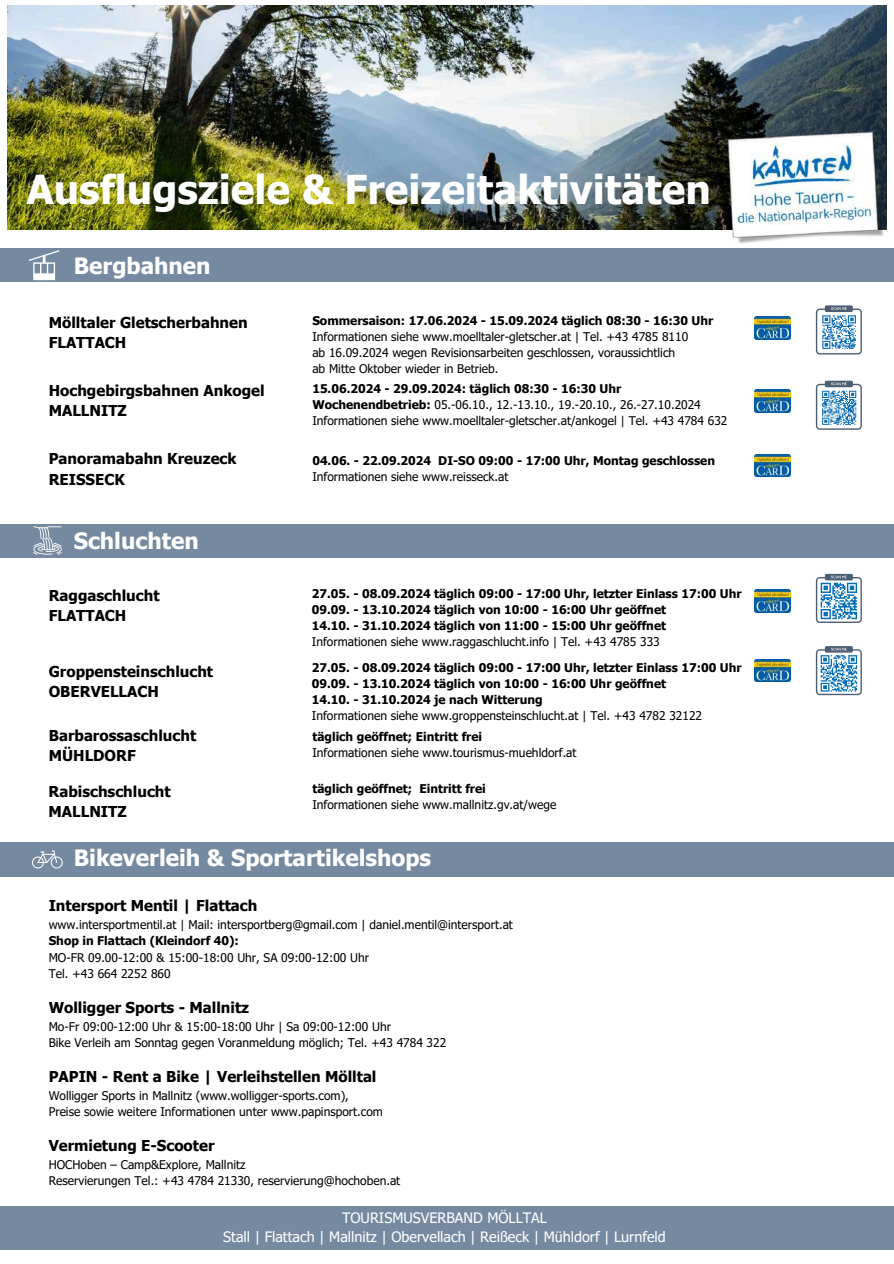
<style>
.page{position:relative;width:894px;height:1264px;background:#fff}
.page>*{position:absolute;margin:0;border:0;box-sizing:border-box;transform-origin:0 0}
.t1{font:700 39.75px "Tahoma";color:#fff}
.t2{font:700 22.5px "Tahoma";color:#fff}
.t3{font:700 15px/20.2px "Tahoma";color:#000}
.t4{font:14.4px/19.2px "Tahoma";color:#fff;text-align:center}
.t5{font:12px/16px "Tahoma";color:#000}
.t6{font:700 12px/16px "Tahoma";color:#000}
.s1{font-weight:700}
</style>
<div class="page">
<img style="left:7px;top:5px;width:879px;height:224px">
<img style="left:727px;top:132px;width:157px;height:112px">
<div style="left:0;top:1206px;width:893px;height:43px;background:#758aa0"></div>
<div style="left:824px;top:305px;width:28px;height:7px;background:#4c5e74;border-radius:2px"></div>
<svg style="left:815px;top:307px;width:46px;height:47px"></svg>
<div style="left:824px;top:380px;width:28px;height:7px;background:#4c5e74;border-radius:2px"></div>
<svg style="left:815px;top:382px;width:46px;height:48px"></svg>
<div style="left:0;top:248px;width:893px;height:34px;background:#758aa0"></div>
<svg style="left:29px;top:250px;width:30px;height:30px"></svg>
<img style="left:754px;top:317px;width:35px;height:22px">
<img style="left:754px;top:454px;width:35px;height:22px">
<img style="left:754px;top:389px;width:35px;height:23px">
<div style="left:0;top:523px;width:893px;height:34px;background:#758aa0"></div>
<svg style="left:33px;top:526px;width:28px;height:28px"></svg>
<div style="left:824px;top:574px;width:28px;height:6px;background:#4c5e74;border-radius:2px"></div>
<div style="left:824px;top:646px;width:28px;height:6px;background:#4c5e74;border-radius:2px"></div>
<img style="left:754px;top:590px;width:35px;height:22px">
<img style="left:754px;top:659px;width:35px;height:23px">
<div style="left:0;top:842px;width:893px;height:34px;background:#758aa0"></div>
<svg style="left:32px;top:850px;width:31px;height:19px"></svg>
<svg style="left:815px;top:575px;width:46px;height:48px"></svg>
<svg style="left:815px;top:648px;width:46px;height:47px"></svg>
<h1 class="t1" style="left:27px;top:165px;width:685px">Ausflugsziele &amp; Freizeitaktivitäten</h1>
<h2 class="t2" style="left:74px;top:251px;width:138px">Bergbahnen</h2>
<p class="t3" style="left:49px;top:312px;width:200px">Mölltaler Gletscherbahnen<br>FLATTACH</p>
<p class="t6" style="left:312px;top:312px;width:402px">Sommersaison: 17.06.2024 - 15.09.2024 täglich 08:30 - 16:30 Uhr</p>
<p class="t5" style="left:312px;top:328px;width:377px">Informationen siehe www.moelltaler-gletscher.at | Tel. +43 4785 8110 ab 16.09.2024 wegen Revisionsarbeiten geschlossen, voraussichtlich ab Mitte Oktober wieder in Betrieb.</p>
<p class="t3" style="left:49px;top:380px;width:217px">Hochgebirgsbahnen Ankogel<br>MALLNITZ</p>
<p class="t5" style="left:312px;top:380px;width:416px"><span class="s1">15.06.2024 - 29.09.2024: täglich 08:30 - 16:30 Uhr<br>Wochenendbetrieb:</span> 05.-06.10., 12.-13.10., 19.-20.10., 26.-27.10.2024<br>Informationen siehe www.moelltaler-gletscher.at/ankogel | Tel. +43 4784 632</p>
<p class="t3" style="left:49px;top:448px;width:189px">Panoramabahn Kreuzeck<br>REISSECK</p>
<p class="t6" style="left:312px;top:452px;width:404px">04.06. - 22.09.2024 DI-SO 09:00 - 17:00 Uhr, Montag geschlossen</p>
<p class="t5" style="left:312px;top:468px;width:197px">Informationen siehe www.reisseck.at</p>
<h2 class="t2" style="left:74px;top:526px;width:126px">Schluchten</h2>
<p class="t3" style="left:49px;top:585px;width:112px">Raggaschlucht<br>FLATTACH</p>
<p class="t6" style="left:312px;top:585px;width:431px">27.05. - 08.09.2024 täglich 09:00 - 17:00 Uhr, letzter Einlass 17:00 Uhr<br>09.09. - 13.10.2024 täglich von 10:00 - 16:00 Uhr geöffnet<br>14.10. - 31.10.2024 täglich von 11:00 - 15:00 Uhr geöffnet</p>
<p class="t5" style="left:312px;top:633px;width:349px">Informationen siehe www.raggaschlucht.info | Tel. +43 4785 333</p>
<p class="t3" style="left:49px;top:660px;width:166px">Groppensteinschlucht<br>OBERVELLACH</p>
<p class="t6" style="left:312px;top:658px;width:431px">27.05. - 08.09.2024 täglich 09:00 - 17:00 Uhr, letzter Einlass 17:00 Uhr<br>09.09. - 13.10.2024 täglich von 10:00 - 16:00 Uhr geöffnet<br>14.10. - 31.10.2024 je nach Witterung</p>
<p class="t5" style="left:312px;top:706px;width:391px">Informationen siehe www.groppensteinschlucht.at | Tel. +43 4782 32122</p>
<p class="t3" style="left:49px;top:724px;width:149px">Barbarossaschlucht<br>MÜHLDORF</p>
<p class="t6" style="left:312px;top:728px;width:171px">täglich geöffnet; Eintritt frei</p>
<p class="t5" style="left:312px;top:744px;width:266px">Informationen siehe www.tourismus-muehldorf.at</p>
<p class="t3" style="left:48px;top:780px;width:124px">Rabischschlucht<br>MALLNITZ</p>
<p class="t6" style="left:312px;top:780px;width:175px">täglich geöffnet; Eintritt frei</p>
<p class="t5" style="left:312px;top:796px;width:245px">Informationen siehe www.mallnitz.gv.at/wege</p>
<h2 class="t2" style="left:74px;top:844px;width:359px">Bikeverleih &amp; Sportartikelshops</h2>
<p class="t3" style="left:49px;top:895px;width:210px">Intersport Mentil | Flattach</p>
<p class="t5" style="left:49px;top:916px;width:465px">www.intersportmentil.at | Mail: intersportberg@gmail.com | daniel.mentil@intersport.at</p>
<p class="t6" style="left:49px;top:932px;width:192px">Shop in Flattach (Kleindorf 40):</p>
<p class="t5" style="left:49px;top:948px;width:322px">MO-FR 09.00-12:00 &amp; 15:00-18:00 Uhr, SA 09:00-12:00 Uhr<br>Tel. +43 664 2252 860</p>
<p class="t3" style="left:49px;top:996px;width:202px">Wolligger Sports - Mallnitz</p>
<p class="t5" style="left:49px;top:1017px;width:399px">Mo-Fr 09:00-12:00 Uhr &amp; 15:00-18:00 Uhr | Sa 09:00-12:00 Uhr<br>Bike Verleih am Sonntag gegen Voranmeldung möglich; Tel. +43 4784 322</p>
<p class="t3" style="left:49px;top:1065px;width:329px">PAPIN - Rent a Bike | Verleihstellen Mölltal</p>
<p class="t5" style="left:49px;top:1086px;width:335px">Wolligger Sports in Mallnitz (www.wolligger-sports.com),<br>Preise sowie weitere Informationen unter www.papinsport.com</p>
<p class="t3" style="left:49px;top:1134px;width:167px">Vermietung E-Scooter</p>
<p class="t5" style="left:49px;top:1155px;width:353px">HOCHoben – Camp&amp;Explore, Mallnitz<br>Reservierungen Tel.: +43 4784 21330, reservierung@hochoben.at</p>
<p class="t4" style="left:223px;top:1207px;width:444px">TOURISMUSVERBAND MÖLLTAL<br>Stall | Flattach | Mallnitz | Obervellach | Reißeck | Mühldorf | Lurnfeld</p>
</div>
